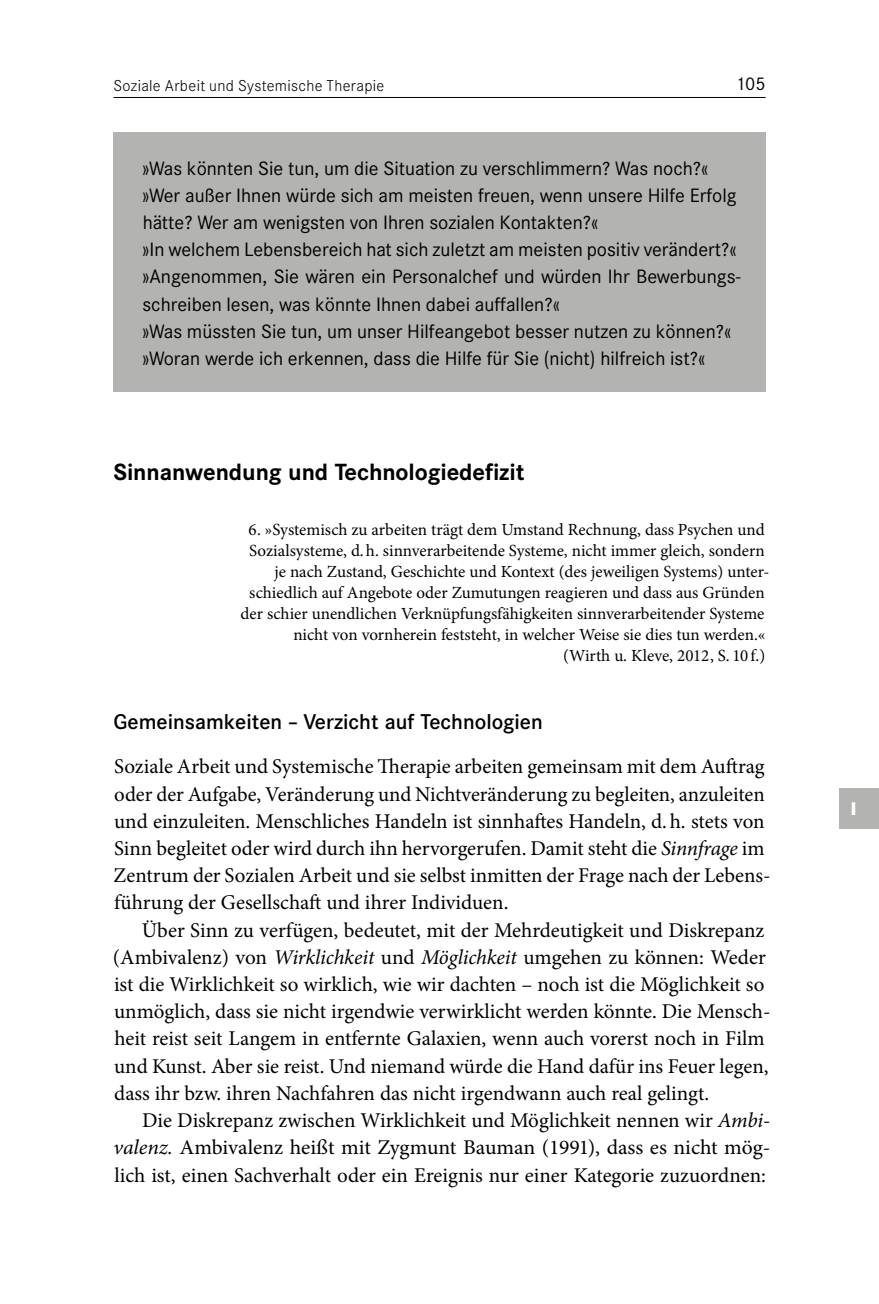
<style>
.page{position:relative;width:879px;height:1304px;background:#fff}
.page>*{position:absolute;margin:0;border:0;box-sizing:border-box;transform-origin:0 0}
._05_Zwischentitel_Eb{font:700 23px "Corporate S";letter-spacing:-.005em;color:#000}
._21_Text_mit_Einzug{font:21px/27.2px "Minion Pro";color:#000}
._20_Text_ohne_Einzug{font:21px/27.2px "Minion Pro";color:#000}
._06_Zwischentitel_Eb{font:500 21px "Corporate S";color:#000}
._70_ZS_Hinterlegung{font:19px/27.2px "Corporate S";color:#000}
.t1{font:18px "Corporate S";color:#000}
.t2{font:800 18px "Corporate S";color:#fff}
._45_Motto{font:17px/21px "Minion Pro";color:#000;text-align:right}
.t3{font:300 15.6px "Corporate S";letter-spacing:.02em;color:#000}
.s1{font-style:italic}
</style>
<div class="page">
<hr style="left:113px;top:97px;width:652px;height:1px;background:#000">
<div style="left:839px;top:788px;width:40px;height:40px;background:#b3b3b1"></div>
<div style="left:113px;top:133px;width:652px;height:68px;background:#b3b3b1"></div>
<div style="left:113px;top:160px;width:652px;height:95px;background:#b3b3b1"></div>
<div style="left:113px;top:241px;width:652px;height:96px;background:#b3b3b1"></div>
<div style="left:113px;top:323px;width:652px;height:68px;background:#b3b3b1"></div>
<p class="t3" style="left:113px;top:77px;width:272px">Soziale Arbeit und Systemische Therapie</p>
<p class="t1" style="left:735px;top:73px;width:32px">105</p>
<p class="_70_ZS_Hinterlegung" style="left:142px;top:155px;width:569px">»Was könnten Sie tun, um die Situation zu verschlimmern? Was noch?«</p>
<p class="_70_ZS_Hinterlegung" style="left:142px;top:182px;width:596px">»Wer außer Ihnen würde sich am meisten freuen, wenn unsere Hilfe Erfolg hätte? Wer am wenigsten von Ihren sozialen Kontakten?«</p>
<p class="_70_ZS_Hinterlegung" style="left:142px;top:236px;width:597px">»In welchem Lebensbereich hat sich zuletzt am meisten positiv verändert?«</p>
<p class="_70_ZS_Hinterlegung" style="left:142px;top:263px;width:601px">»Angenommen, Sie wären ein Personalchef und würden Ihr Bewerbungs&shy;schreiben lesen, was könnte Ihnen dabei auffallen?«</p>
<p class="_70_ZS_Hinterlegung" style="left:142px;top:318px;width:591px">»Was müssten Sie tun, um unser Hilfeangebot besser nutzen zu können?«</p>
<p class="_70_ZS_Hinterlegung" style="left:142px;top:345px;width:565px">»Woran werde ich erkennen, dass die Hilfe für Sie (nicht) hilfreich ist?«</p>
<p class="_05_Zwischentitel_Eb" style="left:113px;top:458px;width:412px">Sinnanwendung und Technologiedefizit</p>
<p class="_45_Motto" style="left:241px;top:519px;width:530px">6. »Systemisch zu arbeiten trägt dem Umstand Rechnung, dass Psychen und Sozialsysteme, d.h. sinnverarbeitende Systeme, nicht immer gleich, sondern je nach Zustand, Geschichte und Kontext (des jeweiligen Systems) unter&shy;schiedlich auf Angebote oder Zumutungen reagieren und dass aus Gründen der schier unendlichen Verknüpfungsfähigkeiten sinnverarbeitender Systeme nicht von vornherein feststeht, in welcher Weise sie dies tun werden.«</p>
<p class="_45_Motto" style="left:563px;top:645px;width:203px">(Wirth u. Kleve, 2012, S. 10 f.)</p>
<p class="_06_Zwischentitel_Eb" style="left:113px;top:709px;width:431px">Gemeinsamkeiten – Verzicht auf Technologien</p>
<p class="_20_Text_ohne_Einzug" style="left:114px;top:753px;width:658px">Soziale Arbeit und Systemische Therapie arbeiten gemeinsam mit dem Auftrag oder der Aufgabe, Veränderung und Nichtveränderung zu begleiten, anzuleiten und einzuleiten. Menschliches Handeln ist sinnhaftes Handeln, d.h. stets von Sinn begleitet oder wird durch ihn hervorgerufen. Damit steht die <span class="s1">Sinnfrage</span> im Zentrum der Sozialen Arbeit und sie selbst inmitten der Frage nach der Lebens&shy;führung der Gesellschaft und ihrer Individuen.</p>
<p class="_21_Text_mit_Einzug" style="left:113px;top:916px;width:659px;text-indent:29px">Über Sinn zu verfügen, bedeutet, mit der Mehrdeutigkeit und Diskrepanz (Ambivalenz) von <span class="s1">Wirklichkeit</span> und <span class="s1">Möglichkeit</span> umgehen zu können: Weder ist die Wirklichkeit so wirklich, wie wir dachten – noch ist die Möglichkeit so unmöglich, dass sie nicht irgendwie verwirklicht werden könnte. Die Mensch&shy;heit reist seit Langem in entfernte Galaxien, wenn auch vorerst noch in Film und Kunst. Aber sie reist. Und niemand würde die Hand dafür ins Feuer legen, dass ihr bzw. ihren Nachfahren das nicht irgendwann auch real gelingt.</p>
<p class="_21_Text_mit_Einzug" style="left:113px;top:1107px;width:658px;text-align:justify;text-indent:29px">Die Diskrepanz zwischen Wirklichkeit und Möglichkeit nennen wir <span class="s1">Ambi&shy;valenz.</span> Ambivalenz heißt mit Zygmunt Bauman (1991), dass es nicht mög&shy;lich ist, einen Sachverhalt oder ein Ereignis nur einer Kategorie zuzuordnen:</p>
<p class="t2" style="left:850px;top:797px;width:8px">I</p>
</div>
